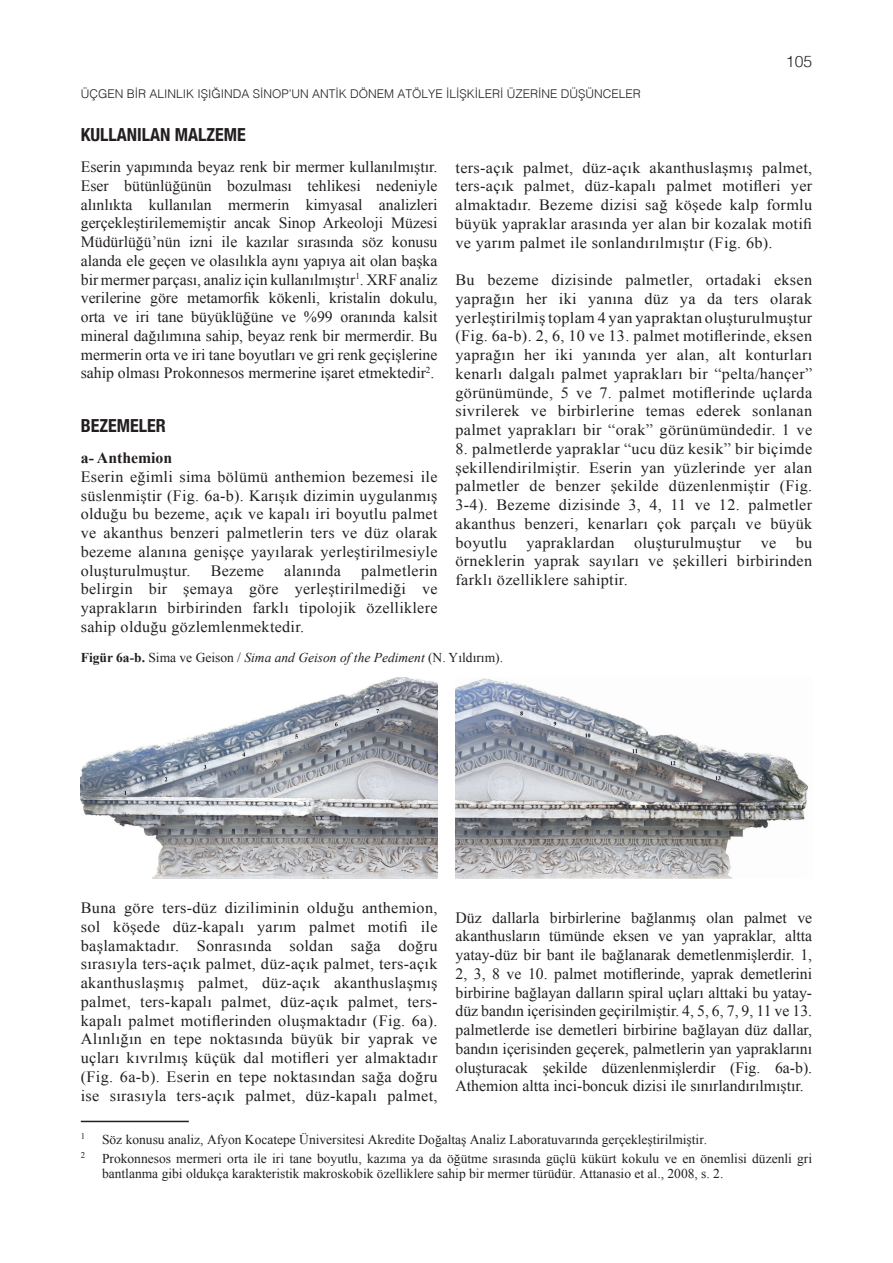
<style>
.page{position:relative;width:893px;height:1263px;background:#fff}
.page>*{position:absolute;margin:0;border:0;box-sizing:border-box;transform-origin:0 0}
.t1{font:700 condensed 18px "Helvetica Neue";color:#231f20}
.t2{font:15.75px/18.8px "Times New Roman";letter-spacing:.02em;color:#231f20;text-align:justify}
.t3{font:700 15.75px "Times New Roman";color:#231f20}
.t4{font:300 15.75px "Helvetica";color:#231f20}
.Dipnot{font:13.5px/15px "Times New Roman";color:#231f20}
.Footnote_text{font:13.5px "Times New Roman";color:#231f20}
.t5{font:300 12px "Helvetica";color:#231f20}
.Dipnot-2{font:8.7px "Times New Roman";color:#231f20}
.s1{font-weight:700}
.s2{font-style:italic}
</style>
<div class="page">
<hr style="left:81px;top:1121px;width:108px;height:1px;background:#231f20">
<img style="left:81px;top:677px;width:356px;height:201px">
<img style="left:455px;top:678px;width:353px;height:201px">
<p class="t4" style="left:786px;top:48px;width:28px">105</p>
<p class="t5" style="left:81px;top:83px;width:562px">ÜÇGEN BİR ALINLIK IŞIĞINDA SİNOP’UN ANTİK DÖNEM ATÖLYE İLİŞKİLERİ ÜZERİNE DÜŞÜNCELER</p>
<p class="t1" style="left:81px;top:119px;width:177px">KULLANILAN MALZEME<sup>12</sup></p>
<p class="t2" style="left:81px;top:157px;width:358px">Eserin yapımında beyaz renk bir mermer kullanılmıştır.<br>Eser bütünlüğünün bozulması tehlikesi nedeniyle alınlıkta kullanılan mermerin kimyasal analizleri gerçekleştirilememiştir ancak Sinop Arkeoloji Müzesi Müdürlüğü’nün izni ile kazılar sırasında söz konusu alanda ele geçen ve olasılıkla aynı yapıya ait olan başka bir mermer parçası, analiz için kullanılmıştır<sup>1</sup>. XRF analiz verilerine göre metamorfik kökenli, kristalin dokulu, orta ve iri tane büyüklüğüne ve %99 oranında kalsit mineral dağılımına sahip, beyaz renk bir mermerdir. Bu mermerin orta ve iri tane boyutları ve gri renk geçişlerine sahip olması Prokonnesos mermerine işaret etmektedir<sup>2</sup>.</p>
<p class="t1" style="left:81px;top:410px;width:86px">BEZEMELER</p>
<p class="t3" style="left:81px;top:447px;width:93px">a- Anthemion</p>
<p class="t2" style="left:81px;top:467px;width:358px">Eserin eğimli sima bölümü anthemion bezemesi ile süslenmiştir (Fig. 6a-b). Karışık dizimin uygulanmış olduğu bu bezeme, açık ve kapalı iri boyutlu palmet ve akanthus benzeri palmetlerin ters ve düz olarak bezeme alanına genişçe yayılarak yerleştirilmesiyle oluşturulmuştur.</p>
<p class="t2" style="left:455px;top:158px;width:358px">ters-açık palmet, düz-açık akanthuslaşmış palmet, ters-açık palmet, düz-kapalı palmet motifleri yer almaktadır. Bezeme dizisi sağ köşede kalp formlu büyük yapraklar arasında yer alan bir kozalak motifi ve yarım palmet ile sonlandırılmıştır (Fig. 6b).</p>
<p class="t2" style="left:455px;top:270px;width:358px">Bu bezeme dizisinde palmetler, ortadaki eksen yaprağın her iki yanına düz ya da ters olarak yerleştirilmiş toplam 4 yan yapraktan oluşturulmuştur (Fig. 6a-b). 2, 6, 10 ve 13. palmet motiflerinde, eksen yaprağın her iki yanında yer alan, alt konturları kenarlı dalgalı palmet yaprakları bir “pelta/hançer” görünümünde, 5 ve 7. palmet motiflerinde uçlarda sivrilerek ve birbirlerine temas ederek sonlanan palmet yaprakları bir “orak” görünümündedir. 1 ve</p>
<p class="t2" style="left:455px;top:439px;width:358px">8. palmetlerde yapraklar “ucu düz kesik” bir biçimde şekillendirilmiştir. Eserin yan yüzlerinde yer alan palmetler de benzer şekilde düzenlenmiştir (Fig.<br>3-4). Bezeme dizisinde 3, 4, 11 ve 12. palmetler akanthus benzeri, kenarları çok parçalı ve büyük boyutlu yapraklardan oluşturulmuştur ve bu örneklerin yaprak sayıları ve şekilleri birbirinden farklı özelliklere sahiptir.</p>
<p class="t2" style="left:81px;top:561px;width:358px;text-indent:280px">palmetlerin belirgin bir şemaya göre yerleştirilmediği ve yaprakların birbirinden farklı tipolojik özelliklere sahip olduğu gözlemlenmektedir.</p>
<p class="t2" style="left:211px;top:561px;width:55px">Bezeme</p>
<p class="t2" style="left:284px;top:561px;width:58px">alanında</p>
<p class="Footnote_text" style="left:81px;top:648px;width:424px"><span class="s1">Figür 6a-b.</span> Sima ve Geison / <span class="s2">Sima and Geison of the Pediment</span> (N. Yıldırım).</p>
<p class="t2" style="left:81px;top:898px;width:358px">Buna göre ters-düz diziliminin olduğu anthemion, sol köşede düz-kapalı yarım palmet motifi ile başlamaktadır. Sonrasında soldan sağa doğru sırasıyla ters-açık palmet, düz-açık palmet, ters-açık akanthuslaşmış palmet, düz-açık akanthuslaşmış palmet, ters-kapalı palmet, düz-açık palmet, ters&shy;kapalı palmet motiflerinden oluşmaktadır (Fig. 6a).<br>Alınlığın en tepe noktasında büyük bir yaprak ve uçları kıvrılmış küçük dal motifleri yer almaktadır (Fig. 6a-b). Eserin en tepe noktasından sağa doğru ise sırasıyla ters-açık palmet, düz-kapalı palmet,</p>
<p class="t2" style="left:455px;top:908px;width:358px">Düz dallarla birbirlerine bağlanmış olan palmet ve akanthusların tümünde eksen ve yan yapraklar, altta yatay-düz bir bant ile bağlanarak demetlenmişlerdir. 1, 2, 3, 8 ve 10. palmet motiflerinde, yaprak demetlerini birbirine bağlayan dalların spiral uçları alttaki bu yatay&shy;düz bandın içerisinden geçirilmiştir. 4, 5, 6, 7, 9, 11 ve 13. palmetlerde ise demetleri birbirine bağlayan düz dallar, bandın içerisinden geçerek, palmetlerin yan yapraklarını oluşturacak şekilde düzenlenmişlerdir (Fig. 6a-b).<br>Athemion altta inci-boncuk dizisi ile sınırlandırılmıştır.</p>
<p class="Dipnot-2" style="left:81px;top:1130px;width:6px">1</p>
<p class="Dipnot" style="left:102px;top:1131px;width:607px">Söz konusu analiz, Afyon Kocatepe Üniversitesi Akredite Doğaltaş Analiz Laboratuvarında gerçekleştirilmiştir.</p>
<p class="Dipnot-2" style="left:81px;top:1149px;width:6px">2</p>
<p class="Dipnot" style="left:102px;top:1151px;width:712px">Prokonnesos mermeri orta ile iri tane boyutlu, kazıma ya da öğütme sırasında güçlü kükürt kokulu ve en önemlisi düzenli gri bantlanma gibi oldukça karakteristik makroskobik özelliklere sahip bir mermer türüdür. Attanasio et al., 2008, s. 2.</p>
</div>
